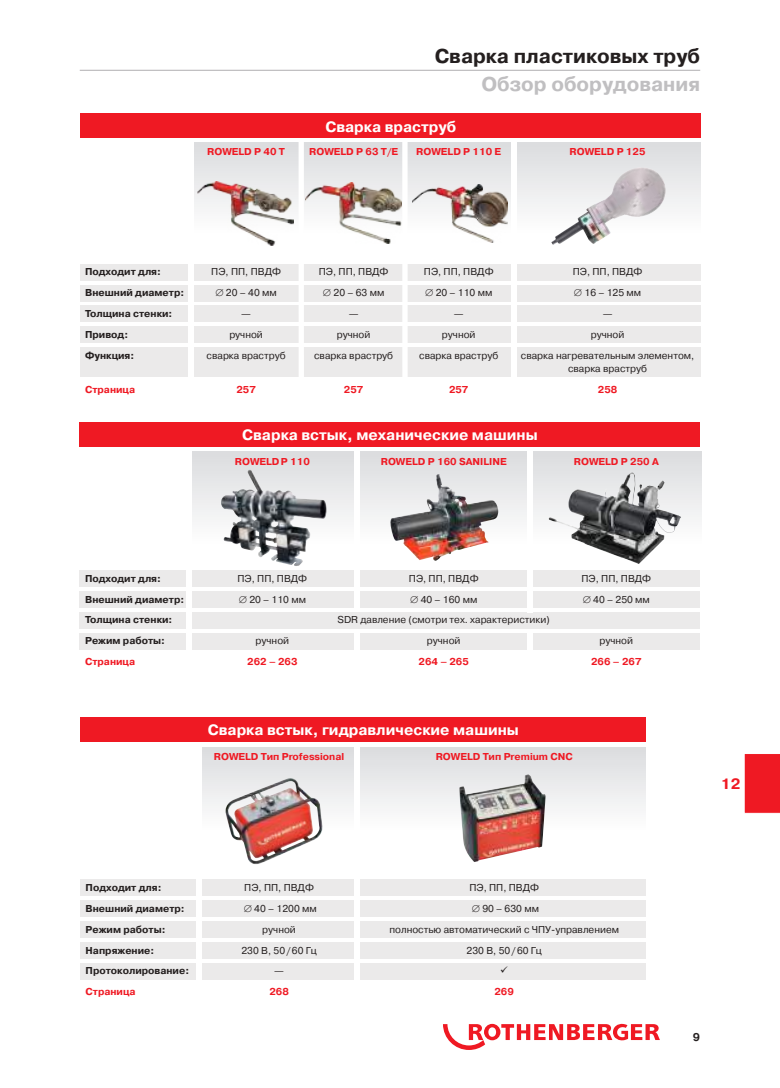
<style>
.page{position:relative;width:780px;height:1088px;background:#fff}
.page>*{position:absolute;margin:0;border:0;box-sizing:border-box;transform-origin:0 0}
.t1{font:700 20px "Pragmatica C";color:#241f1f}
.t2{font:700 20px "Pragmatica C";color:#c0bfc1}
.t3{font:700 15px "Pragmatica C";color:#fff}
.t4{font:700 15px "Pragmatica C";color:#ef1923}
.t5{font:700 11.25px "Pragmatica C";color:#241f1f}
.t6{font:10px/13.8px "Pragmatica C";color:#241f1f;text-align:center}
.t7{font:700 10px "Pragmatica C";color:#ef1923}
.t8{font:700 10px "Pragmatica C";color:#241f1f}
</style>
<div class="page">
<svg style="left:443px;top:1024px;width:217px;height:26px"></svg>
<div style="left:744px;top:754px;width:36px;height:60px;background:#ef1923"></div>
<div style="left:189px;top:142px;width:511px;height:91px;background:linear-gradient(to bottom,#dbdcdf,#fdfdfd)"></div>
<svg style="left:192px;top:452px;width:509px;height:92px"></svg>
<div style="left:80px;top:570px;width:620px;height:17px;background:#ebeaea"></div>
<div style="left:80px;top:591px;width:620px;height:17px;background:#ebeaea"></div>
<div style="left:80px;top:612px;width:620px;height:17px;background:#ebeaea"></div>
<div style="left:80px;top:633px;width:620px;height:16px;background:#ebeaea"></div>
<div style="left:80px;top:347px;width:620px;height:29px;background:#ebeaea"></div>
<div style="left:80px;top:264px;width:620px;height:16px;background:#ebeaea"></div>
<div style="left:80px;top:285px;width:620px;height:16px;background:#ebeaea"></div>
<div style="left:80px;top:306px;width:620px;height:16px;background:#ebeaea"></div>
<div style="left:80px;top:327px;width:620px;height:16px;background:#ebeaea"></div>
<img style="left:390px;top:474px;width:60px;height:87px">
<hr style="left:80px;top:70px;width:620px;height:1px;background:#c0bfc1">
<div style="left:188px;top:140px;width:5px;height:240px;background:#fff"></div>
<div style="left:298px;top:142px;width:6px;height:239px;background:#fff"></div>
<img style="left:221px;top:470px;width:36px;height:56px">
<img style="left:549px;top:473px;width:115px;height:91px">
<img style="left:551px;top:169px;width:114px;height:76px">
<div style="left:81px;top:113px;width:620px;height:25px;background:#ef1923"></div>
<div style="left:80px;top:422px;width:620px;height:24px;background:#ef1923"></div>
<div style="left:511px;top:140px;width:5px;height:240px;background:#fff"></div>
<div style="left:200px;top:747px;width:445px;height:83px;background:linear-gradient(to bottom,#dbdcde,#fefefe)"></div>
<div style="left:81px;top:879px;width:565px;height:16px;background:#ebeaea"></div>
<div style="left:81px;top:900px;width:565px;height:17px;background:#ebeaea"></div>
<div style="left:81px;top:921px;width:565px;height:17px;background:#ebeaea"></div>
<div style="left:81px;top:942px;width:565px;height:16px;background:#ebeaea"></div>
<div style="left:81px;top:963px;width:565px;height:16px;background:#ebeaea"></div>
<img style="left:225px;top:778px;width:98px;height:86px">
<div style="left:527px;top:448px;width:5px;height:164px;background:#fff"></div>
<div style="left:354px;top:448px;width:6px;height:160px;background:#fff"></div>
<div style="left:186px;top:449px;width:5px;height:230px;background:#fff"></div>
<div style="left:81px;top:717px;width:565px;height:25px;background:#ef1923"></div>
<div style="left:354px;top:747px;width:6px;height:266px;background:#fff"></div>
<div style="left:354px;top:633px;width:6px;height:39px;background:#fff"></div>
<div style="left:527px;top:633px;width:5px;height:38px;background:#fff"></div>
<div style="left:196px;top:747px;width:5px;height:260px;background:#fff"></div>
<img style="left:459px;top:774px;width:86px;height:88px">
<div style="left:402px;top:142px;width:5px;height:239px;background:#fff"></div>
<img style="left:197px;top:181px;width:96px;height:64px">
<img style="left:305px;top:183px;width:96px;height:60px">
<img style="left:412px;top:184px;width:96px;height:58px">
<h1 class="t1" style="left:434px;top:45px;width:267px">Сварка пластиковых труб</h1>
<h1 class="t2" style="left:481px;top:73px;width:220px">Обзор оборудования</h1>
<h2 class="t3" style="left:325px;top:118px;width:132px">Сварка враструб</h2>
<p class="t7" style="left:207px;top:146px;width:79px">ROWELD P 40 T</p>
<p class="t7" style="left:309px;top:146px;width:90px">ROWELD P 63 T/E</p>
<p class="t7" style="left:416px;top:146px;width:86px">ROWELD P 110 E</p>
<p class="t7" style="left:569px;top:146px;width:77px">ROWELD P 125</p>
<p class="t8" style="left:85px;top:266px;width:77px">Подходит для:</p>
<p class="t6" style="left:211px;top:265px;width:71px">ПЭ, ПП, ПВДФ</p>
<p class="t6" style="left:319px;top:265px;width:71px">ПЭ, ПП, ПВДФ</p>
<p class="t6" style="left:424px;top:265px;width:71px">ПЭ, ПП, ПВДФ</p>
<p class="t6" style="left:572px;top:265px;width:71px">ПЭ, ПП, ПВДФ</p>
<p class="t8" style="left:85px;top:287px;width:101px">Внешний диаметр:</p>
<p class="t6" style="left:215px;top:286px;width:63px">∅ 20 – 40 мм</p>
<p class="t6" style="left:323px;top:286px;width:63px">∅ 20 – 63 мм</p>
<p class="t6" style="left:425px;top:286px;width:69px">∅ 20 – 110 мм</p>
<p class="t6" style="left:574px;top:286px;width:69px">∅ 16 – 125 мм</p>
<p class="t8" style="left:85px;top:308px;width:89px">Толщина стенки:</p>
<p class="t6" style="left:241px;top:307px;width:11px">—</p>
<p class="t6" style="left:349px;top:307px;width:11px">—</p>
<p class="t6" style="left:454px;top:307px;width:11px">—</p>
<p class="t6" style="left:602px;top:307px;width:11px">—</p>
<p class="t8" style="left:85px;top:329px;width:45px">Привод:</p>
<p class="t6" style="left:229px;top:327px;width:35px">ручной</p>
<p class="t6" style="left:337px;top:327px;width:35px">ручной</p>
<p class="t6" style="left:442px;top:327px;width:35px">ручной</p>
<p class="t6" style="left:590px;top:327px;width:35px">ручной</p>
<p class="t8" style="left:85px;top:349px;width:51px">Функция:</p>
<p class="t6" style="left:206px;top:348px;width:81px">сварка враструб</p>
<p class="t6" style="left:314px;top:348px;width:81px">сварка враструб</p>
<p class="t6" style="left:419px;top:348px;width:81px">сварка враструб</p>
<p class="t6" style="left:521px;top:348px;width:175px">сварка нагревательным элементом, сварка враструб</p>
<p class="t7" style="left:85px;top:384px;width:52px">Страница</p>
<p class="t7" style="left:236px;top:384px;width:21px">257</p>
<p class="t7" style="left:344px;top:384px;width:21px">257</p>
<p class="t7" style="left:449px;top:384px;width:21px">257</p>
<p class="t7" style="left:597px;top:384px;width:21px">258</p>
<h2 class="t3" style="left:242px;top:426px;width:297px">Сварка встык, механические машины</h2>
<p class="t7" style="left:235px;top:456px;width:77px">ROWELDP 110</p>
<p class="t7" style="left:381px;top:456px;width:127px">ROWELD P 160 SANILINE</p>
<p class="t7" style="left:574px;top:456px;width:86px">ROWELD P 250 A</p>
<p class="t8" style="left:85px;top:573px;width:77px">Подходит для:</p>
<p class="t6" style="left:237px;top:571px;width:71px">ПЭ, ПП, ПВДФ</p>
<p class="t6" style="left:409px;top:571px;width:71px">ПЭ, ПП, ПВДФ</p>
<p class="t6" style="left:581px;top:571px;width:71px">ПЭ, ПП, ПВДФ</p>
<p class="t8" style="left:85px;top:594px;width:101px">Внешний диаметр:</p>
<p class="t6" style="left:239px;top:592px;width:69px">∅ 20 – 110 мм</p>
<p class="t6" style="left:410px;top:592px;width:69px">∅ 40 – 160 мм</p>
<p class="t6" style="left:582px;top:592px;width:69px">∅ 40 – 250 мм</p>
<p class="t8" style="left:85px;top:614px;width:89px">Толщина стенки:</p>
<p class="t6" style="left:337px;top:613px;width:214px">SDR давление (смотри тех. характеристики)</p>
<p class="t8" style="left:85px;top:635px;width:81px">Режим работы:</p>
<p class="t6" style="left:255px;top:634px;width:35px">ручной</p>
<p class="t6" style="left:427px;top:634px;width:35px">ручной</p>
<p class="t6" style="left:599px;top:634px;width:35px">ручной</p>
<p class="t7" style="left:85px;top:656px;width:52px">Страница</p>
<p class="t7" style="left:247px;top:656px;width:52px">262 – 263</p>
<p class="t7" style="left:418px;top:656px;width:52px">264 – 265</p>
<p class="t7" style="left:591px;top:656px;width:52px">266 – 267</p>
<h2 class="t3" style="left:208px;top:722px;width:312px">Сварка встык, гидравлические машины</h2>
<p class="t7" style="left:214px;top:751px;width:132px">ROWELD Тип Professional</p>
<p class="t7" style="left:436px;top:751px;width:138px">ROWELD Тип Premium CNC</p>
<p class="t8" style="left:86px;top:882px;width:77px">Подходит для:</p>
<p class="t6" style="left:244px;top:881px;width:71px">ПЭ, ПП, ПВДФ</p>
<p class="t6" style="left:469px;top:881px;width:71px">ПЭ, ПП, ПВДФ</p>
<p class="t8" style="left:86px;top:903px;width:101px">Внешний диаметр:</p>
<p class="t6" style="left:244px;top:901px;width:74px">∅ 40 – 1200 мм</p>
<p class="t6" style="left:472px;top:901px;width:69px">∅ 90 – 630 мм</p>
<p class="t8" style="left:86px;top:924px;width:81px">Режим работы:</p>
<p class="t6" style="left:262px;top:922px;width:35px">ручной</p>
<p class="t6" style="left:389px;top:922px;width:231px">полностью автоматический с ЧПУ-управлением</p>
<p class="t8" style="left:86px;top:944px;width:70px">Напряжение:</p>
<p class="t6" style="left:241px;top:943px;width:77px">230 В, 50/60 Гц</p>
<p class="t6" style="left:466px;top:943px;width:77px">230 В, 50/60 Гц</p>
<p class="t8" style="left:86px;top:965px;width:105px">Протоколирование:</p>
<p class="t6" style="left:274px;top:964px;width:11px">—</p>
<p class="t7" style="left:86px;top:986px;width:52px">Страница</p>
<p class="t7" style="left:269px;top:986px;width:21px">268</p>
<p class="t7" style="left:494px;top:986px;width:21px">269</p>
<h2 class="t4" style="left:721px;top:776px;width:21px">12</h2>
<p class="t5" style="left:693px;top:1030px;width:9px">9</p>
</div>
